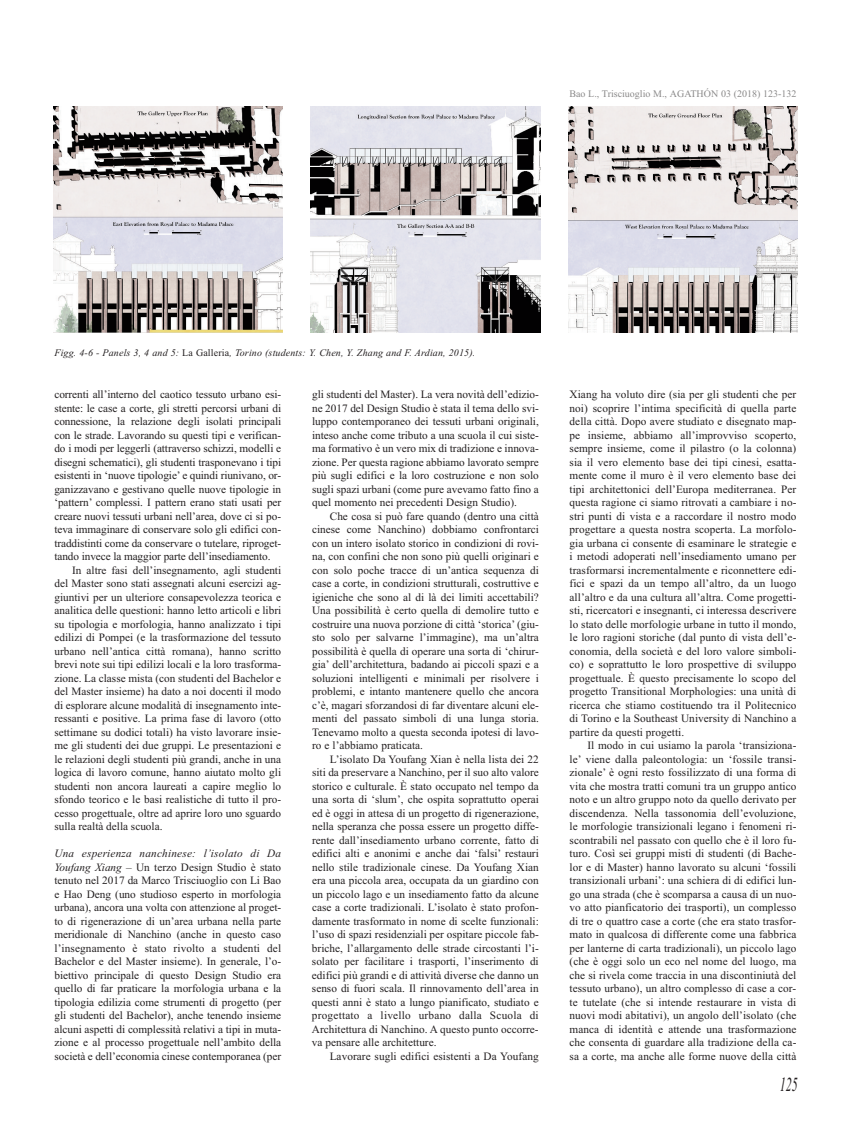
<style>
.page{position:relative;width:851px;height:1134px;background:#fff}
.page>*{position:absolute;margin:0;border:0;box-sizing:border-box;transform-origin:0 0}
.t1{font:italic 20px "Times New Roman";color:#231f20;scale:.6 1}
.t2{font:11.25px/13.5px "Times New Roman";color:#231f20;text-align:justify}
.t3{font:italic 10px "Times New Roman";letter-spacing:.015em;color:#231f20}
.t4{font:10px "Times New Roman";color:#8a8989}
.s1{font-style:normal}
.s2{font-style:italic}
</style>
<div class="page">
<img style="left:53px;top:106px;width:229px;height:226px">
<img style="left:311px;top:106px;width:229px;height:226px">
<img style="left:568px;top:106px;width:229px;height:226px">
<p class="t4" style="left:569px;top:88px;width:229px">Bao L., Trisciuoglio M., AGATHÓN 03 (2018) 123-132</p>
<p class="t3" style="left:54px;top:346px;width:422px">Figg. 4-6 - Panels 3, 4 and 5: <span class="s1">La Galleria</span>, torino (students: y. chen, y. Zhang and F. Ardian, 2015).</p>
<p class="t2" style="left:54px;top:388px;width:228px">correnti all’interno del caotico tessuto urbano esi-</p>
<p class="t2" style="left:54px;top:401px;width:228px">stente: le case a corte, gli stretti percorsi urbani di</p>
<p class="t2" style="left:54px;top:415px;width:228px">connessione, la relazione degli isolati principali</p>
<p class="t2" style="left:54px;top:428px;width:228px">con le strade. Lavorando su questi tipi e verifican-</p>
<p class="t2" style="left:54px;top:442px;width:228px">do i modi per leggerli (attraverso schizzi, modelli e</p>
<p class="t2" style="left:54px;top:455px;width:228px">disegni schematici), gli studenti trasponevano i tipi</p>
<p class="t2" style="left:54px;top:469px;width:228px">esistenti in ‘nuove tipologie’ e quindi riunivano, or-</p>
<p class="t2" style="left:54px;top:482px;width:228px">ganizzavano e gestivano quelle nuove tipologie in</p>
<p class="t2" style="left:54px;top:496px;width:228px">‘pattern’ complessi. I pattern erano stati usati per</p>
<p class="t2" style="left:54px;top:509px;width:228px">creare nuovi tessuti urbani nell’area, dove ci si po-</p>
<p class="t2" style="left:54px;top:523px;width:228px">teva immaginare di conservare solo gli edifici con-</p>
<p class="t2" style="left:54px;top:536px;width:228px">traddistinti come da conservare o tutelare, riproget-</p>
<p class="t2" style="left:54px;top:550px;width:217px">tando invece la maggior parte dell’insediamento.</p>
<p class="t2" style="left:72px;top:563px;width:210px">In altre fasi dell’insegnamento, agli studenti</p>
<p class="t2" style="left:54px;top:577px;width:228px">del Master sono stati assegnati alcuni esercizi ag-</p>
<p class="t2" style="left:54px;top:590px;width:228px">giuntivi per un ulteriore consapevolezza teorica e</p>
<p class="t2" style="left:54px;top:604px;width:228px">analitica delle questioni: hanno letto articoli e libri</p>
<p class="t2" style="left:54px;top:617px;width:228px">su tipologia e morfologia, hanno analizzato i tipi</p>
<p class="t2" style="left:54px;top:631px;width:228px">edilizi di Pompei (e la trasformazione del tessuto</p>
<p class="t2" style="left:54px;top:644px;width:228px">urbano nell’antica città romana), hanno scritto</p>
<p class="t2" style="left:54px;top:658px;width:228px">brevi note sui tipi edilizi locali e la loro trasforma-</p>
<p class="t2" style="left:54px;top:671px;width:228px">zione. La classe mista (con studenti del Bachelor e</p>
<p class="t2" style="left:54px;top:685px;width:228px">del Master insieme) ha dato a noi docenti il modo</p>
<p class="t2" style="left:54px;top:698px;width:228px">di esplorare alcune modalità di insegnamento inte-</p>
<p class="t2" style="left:54px;top:712px;width:228px">ressanti e positive. La prima fase di lavoro (otto</p>
<p class="t2" style="left:54px;top:725px;width:228px">settimane su dodici totali) ha visto lavorare insie-</p>
<p class="t2" style="left:54px;top:739px;width:228px">me gli studenti dei due gruppi. Le presentazioni e</p>
<p class="t2" style="left:54px;top:752px;width:228px">le relazioni degli studenti più grandi, anche in una</p>
<p class="t2" style="left:54px;top:766px;width:228px">logica di lavoro comune, hanno aiutato molto gli</p>
<p class="t2" style="left:54px;top:779px;width:228px">studenti non ancora laureati a capire meglio lo</p>
<p class="t2" style="left:54px;top:793px;width:228px">sfondo teorico e le basi realistiche di tutto il pro-</p>
<p class="t2" style="left:54px;top:806px;width:228px">cesso progettuale, oltre ad aprire loro uno sguardo</p>
<p class="t2" style="left:54px;top:820px;width:110px">sulla realtà della scuola.</p>
<p class="t2" style="left:54px;top:847px;width:228px"><span class="s2">Una esperienza nanchinese: l’isolato di Da youfang Xiang</span> – Un terzo Design Studio è stato tenuto nel 2017 da Marco Trisciuoglio con Li Bao e Hao Deng (uno studioso esperto in morfologia urbana), ancora una volta con attenzione al proget&shy;to di rigenerazione di un’area urbana nella parte meridionale di Nanchino (anche in questo caso l’insegnamento è stato rivolto a studenti del Bachelor e del Master insieme). In generale, l’o&shy;biettivo principale di questo Design Studio era quello di far praticare la morfologia urbana e la tipologia edilizia come strumenti di progetto (per gli studenti del Bachelor), anche tenendo insieme alcuni aspetti di complessità relativi a tipi in muta&shy;zione e al processo progettuale nell’ambito della società e dell’economia cinese contemporanea (per</p>
<p class="t2" style="left:312px;top:388px;width:228px">gli studenti del Master). La vera novità dell’edizio&shy;ne 2017 del Design Studio è stata il tema dello svi&shy;luppo contemporaneo dei tessuti urbani originali, inteso anche come tributo a una scuola il cui siste&shy;ma formativo è un vero mix di tradizione e innova&shy;zione. Per questa ragione abbiamo lavorato sempre più sugli edifici e la loro costruzione e non solo sugli spazi urbani (come pure avevamo fatto fino a quel momento nei precedenti Design Studio).</p>
<p class="t2" style="left:312px;top:509px;width:228px;text-indent:18px">Che cosa si può fare quando (dentro una città cinese come Nanchino) dobbiamo confrontarci con un intero isolato storico in condizioni di rovi&shy;na, con confini che non sono più quelli originari e con solo poche tracce di un’antica sequenza di case a corte, in condizioni strutturali, costruttive e igieniche che sono al di là dei limiti accettabili?<br>Una possibilità è certo quella di demolire tutto e costruire una nuova porzione di città ‘storica’(giu&shy;sto solo per salvarne l’immagine), ma un’altra possibilità è quella di operare una sorta di ‘chirur&shy;gia’ dell’architettura, badando ai piccoli spazi e a soluzioni intelligenti e minimali per risolvere i problemi, e intanto mantenere quello che ancora c’è, magari sforzandosi di far diventare alcuni ele&shy;menti del passato simboli di una lunga storia.<br>Tenevamo molto a questa seconda ipotesi di lavo&shy;ro e l’abbiamo praticata.</p>
<p class="t2" style="left:312px;top:752px;width:228px;text-indent:18px">L’isolato Da Youfang Xian è nella lista dei 22 siti da preservare a Nanchino, per il suo alto valore storico e culturale. È stato occupato nel tempo da una sorta di ‘slum’, che ospita soprattutto operai ed è oggi in attesa di un progetto di rigenerazione, nella speranza che possa essere un progetto diffe&shy;rente dall’insediamento urbano corrente, fatto di edifici alti e anonimi e anche dai ‘falsi’ restauri nello stile tradizionale cinese. Da Youfang Xian era una piccola area, occupata da un giardino con un piccolo lago e un insediamento fatto da alcune case a corte tradizionali. L’isolato è stato profon&shy;damente trasformato in nome di scelte funzionali: l’uso di spazi residenziali per ospitare piccole fab&shy;briche, l’allargamento delle strade circostanti l’i&shy;solato per facilitare i trasporti, l’inserimento di edifici più grandi e di attività diverse che danno un senso di fuori scala. Il rinnovamento dell’area in questi anni è stato a lungo pianificato, studiato e progettato a livello urbano dalla Scuola di Architettura di Nanchino. A questo punto occorre&shy;va pensare alle architetture.</p>
<p class="t2" style="left:329px;top:1049px;width:210px">Lavorare sugli edifici esistenti a Da Youfang</p>
<p class="t2" style="left:569px;top:388px;width:228px">Xiang ha voluto dire (sia per gli studenti che per noi) scoprire l’intima specificità di quella parte della città. Dopo avere studiato e disegnato map&shy;pe insieme, abbiamo all’improvviso scoperto, sempre insieme, come il pilastro (o la colonna) sia il vero elemento base dei tipi cinesi, esatta&shy;mente come il muro è il vero elemento base dei tipi architettonici dell’Europa mediterranea. Per questa ragione ci siamo ritrovati a cambiare i no&shy;stri punti di vista e a raccordare il nostro modo progettare a questa nostra scoperta. La morfolo&shy;gia urbana ci consente di esaminare le strategie e i metodi adoperati nell’insediamento umano per trasformarsi incrementalmente e riconnettere edi&shy;fici e spazi da un tempo all’altro, da un luogo all’altro e da una cultura all’altra. Come progetti&shy;sti, ricercatori e insegnanti, ci interessa descrivere lo stato delle morfologie urbane in tutto il mondo, le loro ragioni storiche (dal punto di vista dell’e&shy;conomia, della società e del loro valore simboli&shy;co) e soprattutto le loro prospettive di sviluppo progettuale. È questo precisamente lo scopo del progetto Transitional Morphologies: una unità di ricerca che stiamo costituendo tra il Politecnico di Torino e la Southeast University di Nanchino a partire da questi progetti.</p>
<p class="t2" style="left:569px;top:739px;width:228px;text-indent:18px">Il modo in cui usiamo la parola ‘transiziona&shy;le’ viene dalla paleontologia: un ‘fossile transi&shy;zionale’ è ogni resto fossilizzato di una forma di vita che mostra tratti comuni tra un gruppo antico noto e un altro gruppo noto da quello derivato per discendenza. Nella tassonomia dell’evoluzione, le morfologie transizionali legano i fenomeni ri&shy;scontrabili nel passato con quello che è il loro fu&shy;turo. Così sei gruppi misti di studenti (di Bache&shy;lor e di Master) hanno lavorato su alcuni ‘fossili transizionali urbani’: una schiera di di edifici lun&shy;go una strada (che è scomparsa a causa di un nuo&shy;vo atto pianficatorio dei trasporti), un complesso di tre o quattro case a corte (che era stato trasfor&shy;mato in qualcosa di differente come una fabbrica per lanterne di carta tradizionali), un piccolo lago (che è oggi solo un eco nel nome del luogo, ma che si rivela come traccia in una discontiniutà del tessuto urbano), un altro complesso di case a cor&shy;te tutelate (che si intende restaurare in vista di nuovi modi abitativi), un angolo dell’isolato (che manca di identità e attende una trasformazione che consenta di guardare alla tradizione della ca&shy;sa a corte, ma anche alle forme nuove della città</p>
<h1 class="t1" style="left:779px;top:1072px;width:31px">125</h1>
</div>
